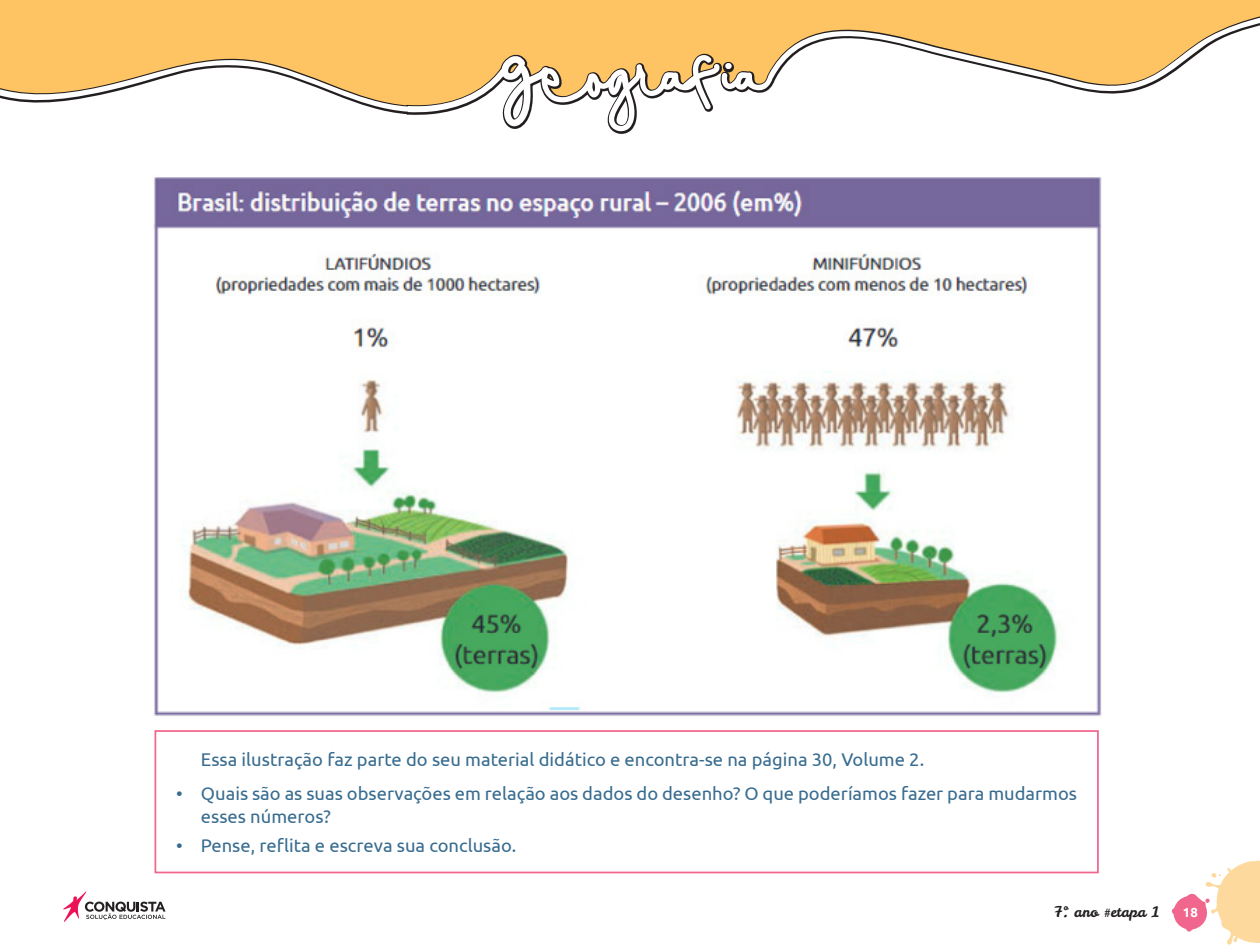
<style>
.page{position:relative;width:1260px;height:945px;background:#fff}
.page>*{position:absolute;margin:0;border:0;box-sizing:border-box;transform-origin:0 0}
._02_Box_-_Texto{font:18.38px/23.6px "Ubuntu";color:#386c8f}
.t1{font:14.35px "Leckerli One";color:#231f20}
.t2{font:700 13.12px "Ubuntu";color:#fff}
</style>
<div class="page">
<svg style="left:1172px;top:861px;width:88px;height:84px"></svg>
<svg style="left:63px;top:891px;width:103px;height:31px"></svg>
<svg style="left:0;top:0;width:1260px;height:134px"></svg>
<svg style="left:0;top:16px;width:1260px;height:115px;fill:#fec463"></svg>
<div style="left:155px;top:730px;width:944px;height:143px;border:2px solid #f1668d"></div>
<img style="left:152px;top:177px;width:950px;height:540px">
<p class="_02_Box_-_Texto" style="left:201px;top:747px;width:725px">Essa ilustração faz parte do seu material didático e encontra-se na página 30, Volume 2.</p>
<p class="_02_Box_-_Texto" style="left:201px;top:781px;width:878px;text-indent:-25px">• Quais são as suas observações em relação aos dados do desenho? O que poderíamos fazer para mudarmos esses números?</p>
<p class="_02_Box_-_Texto" style="left:176px;top:833px;width:342px">• Pense, reflita e escreva sua conclusão.</p>
<p class="t1" style="left:1054px;top:903px;width:107px">7º. ano #etapa 1</p>
<p class="t2" style="left:1183px;top:905px;width:16px">18</p>
</div>
